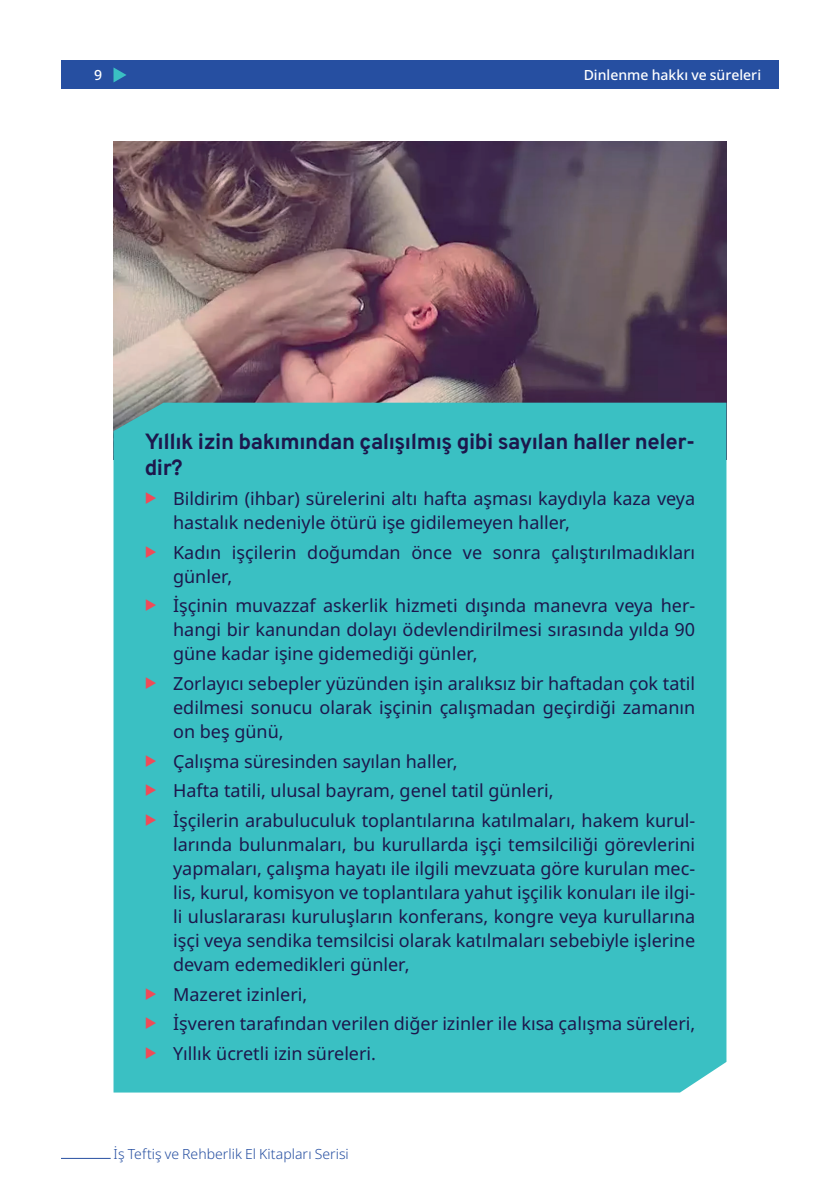
<style>
.page{position:relative;width:840px;height:1191px;background:#fff}
.page>*{position:absolute;margin:0;border:0;box-sizing:border-box;transform-origin:0 0}
.t1{font:22px/26.4px "Overpass";letter-spacing:-.02em;color:#1d174c}
.t2{font:18px/24px "Noto Sans";color:#1d174c;text-align:justify}
.t3{font:300 14px "Noto Sans";color:#264fa1}
.t4{font:500 14px "Noto Sans";color:#fff}
.s1{color:#ef4b58}
</style>
<div class="page">
<div style="left:61px;top:61px;width:717px;height:28px;background:#264fa1"></div>
<svg style="left:113px;top:67px;width:13px;height:15px"></svg>
<hr style="left:61px;top:1158px;width:50px;height:1px;background:#264fa1">
<img style="left:113px;top:142px;width:613px;height:261px">
<div style="left:113px;top:403px;width:613px;height:689px;background:#3ac0c3"></div>
<p class="t4" style="left:94px;top:65px;width:10px">9</p>
<p class="t4" style="left:583px;top:65px;width:179px">Dinlenme hakkı ve süreleri</p>
<p class="t1" style="left:145px;top:427px;width:551px">Yıllık izin bakımından çalışılmış gibi sayılan haller neler&shy;dir?</p>
<p class="t2" style="left:173px;top:487px;width:523px;text-indent:-28px"><span class="s1">◆</span> Bildirim (ihbar) sürelerini altı hafta aşması kaydıyla kaza veya hastalık nedeniyle ötürü işe gidilemeyen haller,</p>
<p class="t2" style="left:173px;top:540px;width:523px;text-indent:-28px"><span class="s1">◆</span> Kadın işçilerin doğumdan önce ve sonra çalıştırılmadıkları günler,</p>
<p class="t2" style="left:173px;top:594px;width:523px;text-indent:-28px"><span class="s1">◆</span> İşçinin muvazzaf askerlik hizmeti dışında manevra veya her&shy;hangi bir kanundan dolayı ödevlendirilmesi sırasında yılda 90 güne kadar işine gidemediği günler,</p>
<p class="t2" style="left:173px;top:672px;width:523px;text-indent:-28px"><span class="s1">◆</span> Zorlayıcı sebepler yüzünden işin aralıksız bir haftadan çok tatil edilmesi sonucu olarak işçinin çalışmadan geçirdiği zamanın on beş günü,</p>
<p class="t2" style="left:145px;top:749px;width:314px"><span class="s1">◆</span> Çalışma süresinden sayılan haller,</p>
<p class="t2" style="left:145px;top:779px;width:410px"><span class="s1">◆</span> Hafta tatili, ulusal bayram, genel tatil günleri,</p>
<p class="t2" style="left:173px;top:809px;width:523px;text-indent:-28px"><span class="s1">◆</span> İşçilerin arabuluculuk toplantılarına katılmaları, hakem kurul&shy;larında bulunmaları, bu kurullarda işçi temsilciliği görevlerini yapmaları, çalışma hayatı ile ilgili mevzuata göre kurulan mec&shy;lis, kurul, komisyon ve toplantılara yahut işçilik konuları ile ilgi&shy;li uluslararası kuruluşların konferans, kongre veya kurullarına işçi veya sendika temsilcisi olarak katılmaları sebebiyle işlerine devam edemedikleri günler,</p>
<p class="t2" style="left:145px;top:982px;width:164px"><span class="s1">◆</span> Mazeret izinleri,</p>
<p class="t2" style="left:145px;top:1012px;width:551px"><span class="s1">◆</span> İşveren tarafından verilen diğer izinler ile kısa çalışma süreleri,</p>
<p class="t2" style="left:145px;top:1042px;width:233px"><span class="s1">◆</span> Yıllık ücretli izin süreleri.</p>
<p class="t3" style="left:113px;top:1144px;width:237px">İş Teftiş ve Rehberlik El Kitapları Serisi</p>
</div>
